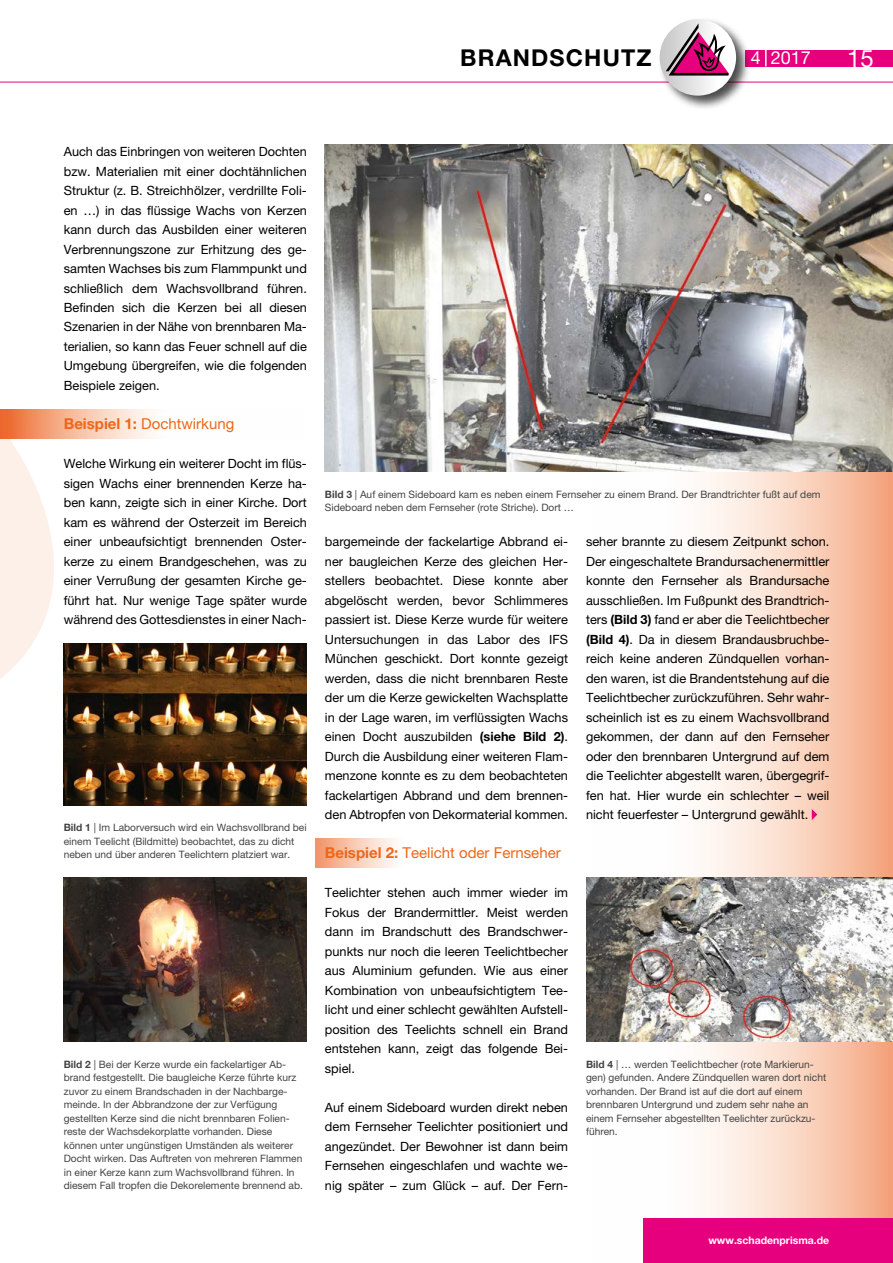
<style>
.page{position:relative;width:893px;height:1263px;background:#fff}
.page>*{position:absolute;margin:0;border:0;box-sizing:border-box;transform-origin:0 0}
.t1{font:24px "Helvetica Neue";color:#fff}
.t2{font:700 23.25px "Helvetica Neue";letter-spacing:.05em;color:#000}
.t3{font:18px "Helvetica Neue";color:#fff}
.t4{font:15px "Helvetica Neue";color:#ec671a}
.t5{font:12.75px/19.5px "Helvetica Neue";color:#000;text-align:justify}
.t6{font:700 10.5px "Helvetica Neue";color:#fff}
.t7{font:10.2px/13.5px "Helvetica Neue";color:#434342}
.s1{font-weight:700}
</style>
<div class="page">
<div style="left:745px;top:50px;width:148px;height:16px;background:#e6007d"></div>
<svg style="left:765px;top:50px;width:2px;height:16px"></svg>
<hr style="left:0;top:82px;width:893px;height:1px;background:#e6007d">
<div style="left:657px;top:17px;width:94px;height:94px;background:#000;opacity:.7"></div>
<svg style="left:660px;top:19px;width:76px;height:77px"></svg>
<svg style="left:666px;top:23px;width:62px;height:52px"></svg>
<svg style="left:0;top:81px;width:71px;height:699px"></svg>
<svg style="left:586px;top:471px;width:307px;height:792px"></svg>
<img style="left:64px;top:644px;width:243px;height:161px">
<img style="left:325px;top:145px;width:568px;height:326px">
<img style="left:64px;top:878px;width:243px;height:164px">
<img style="left:586px;top:878px;width:307px;height:164px">
<div style="left:644px;top:1219px;width:249px;height:44px;background:#e6007d"></div>
<svg style="left:812px;top:809px;width:5px;height:11px"></svg>
<svg style="left:0;top:410px;width:153px;height:29px;background:#f6b899"></svg>
<svg style="left:315px;top:839px;width:81px;height:29px;background:#f8c9b3"></svg>
<h2 class="t2" style="left:460px;top:43px;width:193px">BRANDSCHUTZ</h2>
<h3 class="t3" style="left:751px;top:47px;width:62px">4 2017</h3>
<h1 class="t1" style="left:847px;top:44px;width:28px">15</h1>
<p class="t5" style="left:64px;top:142px;width:245px">Auch das Einbringen von weiteren Dochten bzw. Materialien mit einer dochtähnlichen Struktur (z. B. Streichhölzer, verdrillte Foli&shy;en …) in das flüssige Wachs von Kerzen kann durch das Ausbilden einer weiteren Verbrennungszone zur Erhitzung des ge&shy;samten Wachses bis zum Flammpunkt und schließlich dem Wachsvollbrand führen.<br>Befinden sich die Kerzen bei all diesen Szenarien in der Nähe von brennbaren Ma&shy;terialien, so kann das Feuer schnell auf die Umgebung übergreifen, wie die folgenden Beispiele zeigen.</p>
<p class="t4" style="left:64px;top:415px;width:172px"><span class="s1">Beispiel 1:</span> Dochtwirkung</p>
<p class="t5" style="left:64px;top:454px;width:245px">Welche Wirkung ein weiterer Docht im flüs&shy;sigen Wachs einer brennenden Kerze ha&shy;ben kann, zeigte sich in einer Kirche. Dort kam es während der Osterzeit im Bereich einer unbeaufsichtigt brennenden Oster&shy;kerze zu einem Brandgeschehen, was zu einer Verrußung der gesamten Kirche ge&shy;führt hat. Nur wenige Tage später wurde während des Gottesdienstes in einer Nach-</p>
<p class="t7" style="left:64px;top:821px;width:244px"><span class="s1">Bild 1</span> | Im Laborversuch wird ein Wachsvollbrand bei einem Teelicht (Bildmitte) beobachtet, das zu dicht neben und über anderen Teelichtern platziert war.</p>
<p class="t7" style="left:64px;top:1057px;width:241px"><span class="s1">Bild 2</span> | Bei der Kerze wurde ein fackelartiger Ab&shy;brand festgestellt. Die baugleiche Kerze führte kurz zuvor zu einem Brandschaden in der Nachbarge&shy;meinde. In der Abbrandzone der zur Verfügung gestellten Kerze sind die nicht brennbaren Folien&shy;reste der Wachsdekorplatte vorhanden. Diese können unter ungünstigen Umständen als weiterer Docht wirken. Das Auftreten von mehreren Flammen in einer Kerze kann zum Wachsvollbrand führen. In diesem Fall tropfen die Dekorelemente brennend ab.</p>
<p class="t7" style="left:325px;top:487px;width:497px"><span class="s1">Bild 3</span> | Auf einem Sideboard kam es neben einem Fernseher zu einem Brand. Der Brandtrichter fußt auf dem<br>Sideboard neben dem Fernseher (rote Striche). Dort …</p>
<p class="t5" style="left:325px;top:532px;width:245px">bargemeinde der fackelartige Abbrand ei&shy;ner baugleichen Kerze des gleichen Her&shy;stellers beobachtet. Diese konnte aber abgelöscht werden, bevor Schlimmeres passiert ist. Diese Kerze wurde für weitere Untersuchungen in das Labor des IFS München geschickt. Dort konnte gezeigt werden, dass die nicht brennbaren Reste der um die Kerze gewickelten Wachsplatte in der Lage waren, im verflüssigten Wachs einen Docht auszubilden <span class="s1">(siehe Bild 2)</span>.<br>Durch die Ausbildung einer weiteren Flam&shy;menzone konnte es zu dem beobachteten fackelartigen Abbrand und dem brennen&shy;den Abtropfen von Dekormaterial kommen.</p>
<p class="t4" style="left:325px;top:844px;width:237px"><span class="s1">Beispiel 2:</span> Teelicht oder Fernseher</p>
<p class="t5" style="left:325px;top:883px;width:245px">Teelichter stehen auch immer wieder im Fokus der Brandermittler. Meist werden dann im Brandschutt des Brandschwer&shy;punkts nur noch die leeren Teelichtbecher aus Aluminium gefunden. Wie aus einer Kombination von unbeaufsichtigtem Tee&shy;licht und einer schlecht gewählten Aufstell&shy;position des Teelichts schnell ein Brand entstehen kann, zeigt das folgende Bei&shy;spiel.</p>
<p class="t5" style="left:325px;top:1097px;width:245px">Auf einem Sideboard wurden direkt neben dem Fernseher Teelichter positioniert und angezündet. Der Bewohner ist dann beim Fernsehen eingeschlafen und wachte we&shy;nig später – zum Glück – auf. Der Fern-</p>
<p class="t5" style="left:586px;top:532px;width:245px">seher brannte zu diesem Zeitpunkt schon.<br>Der eingeschaltete Brandursachenermittler konnte den Fernseher als Brandursache ausschließen. Im Fußpunkt des Brandtrich&shy;ters <span class="s1">(Bild 3)</span> fand er aber die Teelichtbecher <span class="s1">(Bild 4)</span>. Da in diesem Brandausbruchbe&shy;reich keine anderen Zündquellen vorhan&shy;den waren, ist die Brandentstehung auf die Teelichtbecher zurückzuführen. Sehr wahr&shy;scheinlich ist es zu einem Wachsvollbrand gekommen, der dann auf den Fernseher oder den brennbaren Untergrund auf dem die Teelichter abgestellt waren, übergegrif&shy;fen hat. Hier wurde ein schlechter – weil nicht feuerfester – Untergrund gewählt.</p>
<p class="t7" style="left:586px;top:1057px;width:242px"><span class="s1">Bild 4</span> | … werden Teelichtbecher (rote Markierun&shy;gen) gefunden. Andere Zündquellen waren dort nicht vorhanden. Der Brand ist auf die dort auf einem brennbaren Untergrund und zudem sehr nahe an einem Fernseher abgestellten Teelichter zurückzu&shy;führen.</p>
<p class="t6" style="left:708px;top:1233px;width:122px">www.schadenprisma.de</p>
</div>
